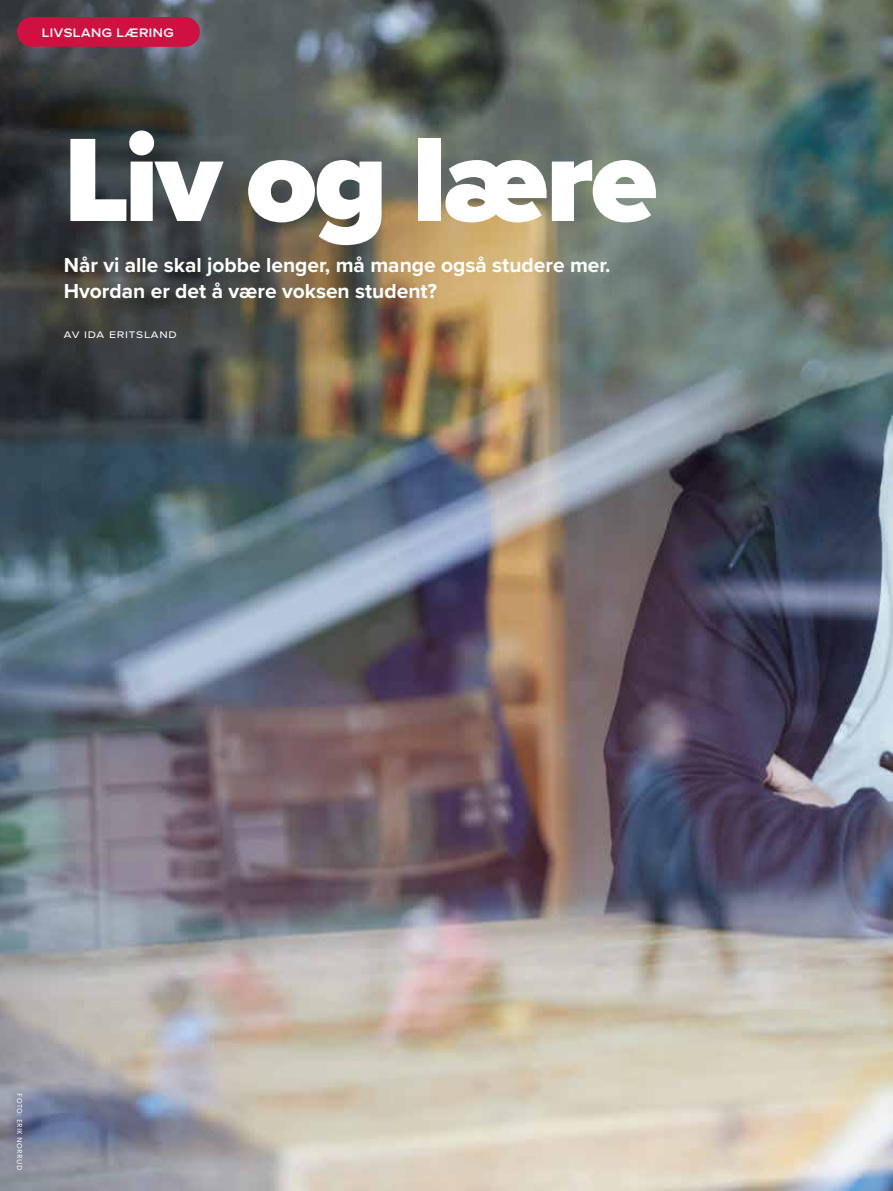
<style>
.page{position:relative;width:893px;height:1191px;background:#fff}
.page>*{position:absolute;margin:0;border:0;box-sizing:border-box;transform-origin:0 0}
.t1{font:900 123px "Proxima Nova";letter-spacing:-.025em;color:#fff}
.t2{font:700 21px/25.5px "Proxima Nova";color:#fff}
.t3{font:600 12.75px "Proxima Nova Wide";letter-spacing:.04em;color:#fff}
.t4{font:12px "Proxima Nova Wide";letter-spacing:.06em;color:#fff}
.t5{font:7.5px "Scala Sans OT";letter-spacing:.05em;color:#fff}
</style>
<div class="page">
<img style="left:0;top:0;width:893px;height:1191px">
<div style="left:17px;top:17px;width:183px;height:30px;background:#ce1141;border-radius:15px"></div>
<p class="t3" style="left:42px;top:23px;width:133px">LIVSLANG LÆRING</p>
<h1 class="t1" style="left:64px;top:88px;width:595px">Liv og lære</h1>
<p class="t2" style="left:64px;top:252px;width:548px">Når vi alle skal jobbe lenger, må mange også studere mer.<br>Hvordan er det å være voksen student?</p>
<p class="t4" style="left:64px;top:325px;width:113px">av Ida Eritsland</p>
<p class="t5" style="left:24px;top:1093px;width:78px;rotate:90deg">FOTO: ERIK NORRUD</p>
</div>
